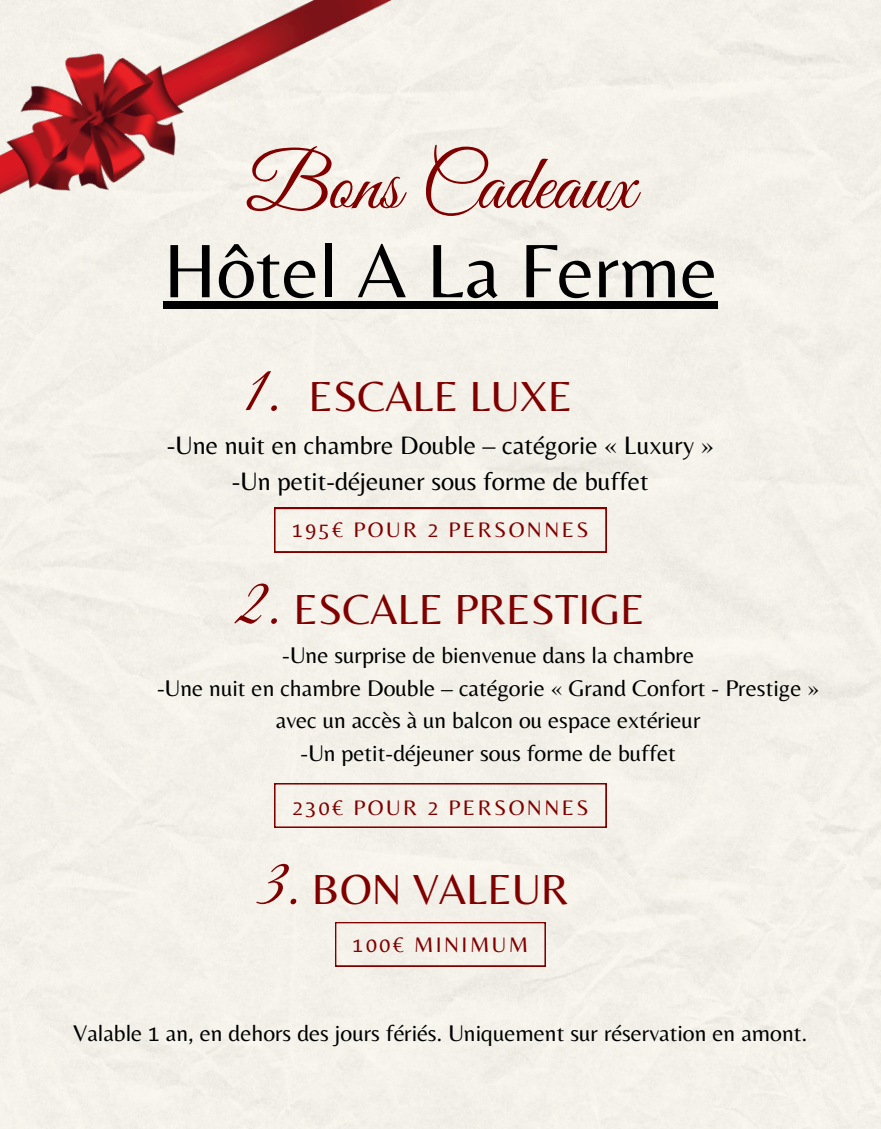
<style>
.page{position:relative;width:881px;height:1129px;background:#f3f1e9}
.page>*{position:absolute;margin:0;border:0;box-sizing:border-box;transform-origin:0 0}
.t1{font:78.75px/89.2px "Belleza";color:#000;text-align:center}
.t2{font:68.34px "Great Vibes";color:#800000}
.t3{font:43.75px "Belleza";color:#800000}
.t4{font:26.25px/36.8px "Belleza";color:#000;text-align:center}
.t5{font:23.62px/32.8px "Belleza";color:#000;text-align:center}
.t6{font:21.88px "Belleza";letter-spacing:.11em;color:#800000}
.s1{font-family:"Great Vibes";color:#800000}
</style>
<div class="page">
<img style="left:0;top:0;width:558px;height:555px">
<div style="left:163px;top:301px;width:554px;height:8px;background:#000"></div>
<svg style="left:274px;top:508px;width:332px;height:44px;background:#ece3dc"></svg>
<svg style="left:274px;top:783px;width:332px;height:45px;background:#eaded6"></svg>
<svg style="left:335px;top:922px;width:211px;height:44px;background:#ebe1da"></svg>
<p class="t1" style="left:163px;top:136px;width:555px"><span class="s1">Bons Cadeaux<br></span>Hôtel A La Ferme</p>
<h1 class="t2" style="left:242px;top:352px;width:38px">1.</h1>
<h2 class="t3" style="left:308px;top:370px;width:265px">ESCALE LUXE</h2>
<p class="t4" style="left:167px;top:426px;width:549px">-Une nuit en chambre Double – catégorie « Luxury » -Un petit-déjeuner sous forme de buffet</p>
<h3 class="t6" style="left:292px;top:517px;width:298px">195€ POUR 2 PERSONNES</h3>
<p class="t2" style="left:234px;top:565px;width:46px">2.</p>
<h2 class="t3" style="left:293px;top:583px;width:353px">ESCALE PRESTIGE</h2>
<h4 class="t5" style="left:157px;top:638px;width:664px">-Une surprise de bienvenue dans la chambre<br>-Une nuit en chambre Double – catégorie « Grand Confort - Prestige » avec un accès à un balcon ou espace extérieur<br>-Un petit-déjeuner sous forme de buffet</h4>
<h4 class="t6" style="left:292px;top:795px;width:298px">230€ POUR 2 PERSONNES</h4>
<p class="t2" style="left:256px;top:845px;width:44px">3.</p>
<h2 class="t3" style="left:312px;top:863px;width:258px">BON VALEUR</h2>
<h3 class="t6" style="left:353px;top:931px;width:177px">100€ MINIMUM</h3>
<h3 class="t5" style="left:73px;top:1016px;width:736px">Valable 1 an, en dehors des jours fériés. Uniquement sur réservation en amont.</h3>
</div>
